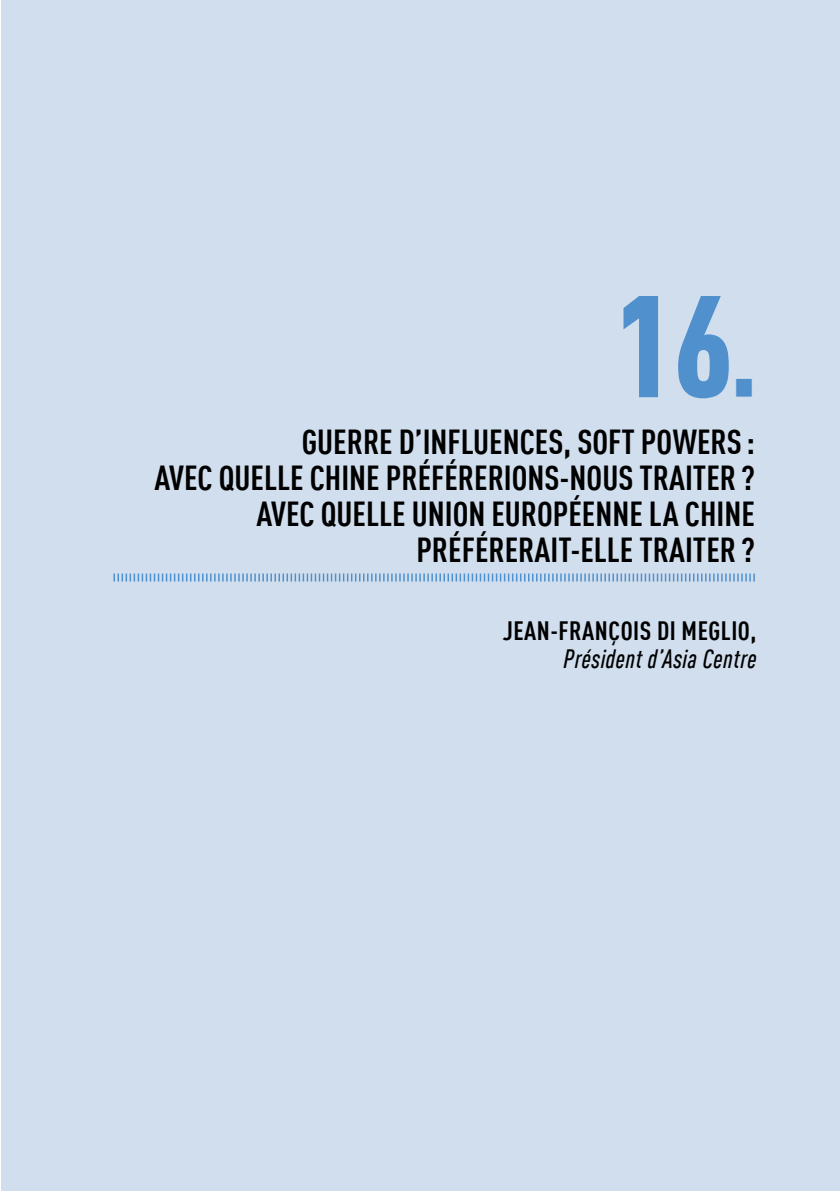
<style>
.page{position:relative;width:840px;height:1191px;background:#fff}
.page>*{position:absolute;margin:0;border:0;box-sizing:border-box;transform-origin:0 0}
.t1{font:900 condensed 142px "DIN Offc Pro";color:#5091cd}
.t2{font:35.6px "DejaVu Serif Condensed";color:#5091cd}
.t3{font:700 condensed 34px/36px "DIN Offc Pro";color:#000;text-align:right}
.t4{font:700 condensed 26px "DIN Offc Pro";letter-spacing:.02em;color:#000}
.t5{font:italic 500 condensed 26px "DIN Offc Pro";letter-spacing:.02em;color:#000}
</style>
<div class="page">
<div style="left:1px;top:0;width:838px;height:1191px;background:#d1deee"></div>
<svg style="left:113px;top:573px;width:641px;height:8px"></svg>
<h1 class="t1" style="left:612px;top:236px;width:122px">16</h1>
<p class="t2" style="left:733px;top:353px;width:23px">▪</p>
<p class="t3" style="left:154px;top:420px;width:601px">GUERRE D’INFLUENCES, SOFT POWERS :<br>AVEC QUELLE CHINE PRÉFÉRERIONS-NOUS TRAITER ?<br>AVEC QUELLE UNION EUROPÉENNE LA CHINE PRÉFÉRERAIT-ELLE TRAITER ?</p>
<p class="t4" style="left:502px;top:611px;width:255px">JEAN-FRANÇOIS DI MEGLIO,</p>
<p class="t5" style="left:563px;top:639px;width:194px">Président d’Asia Centre</p>
</div>
